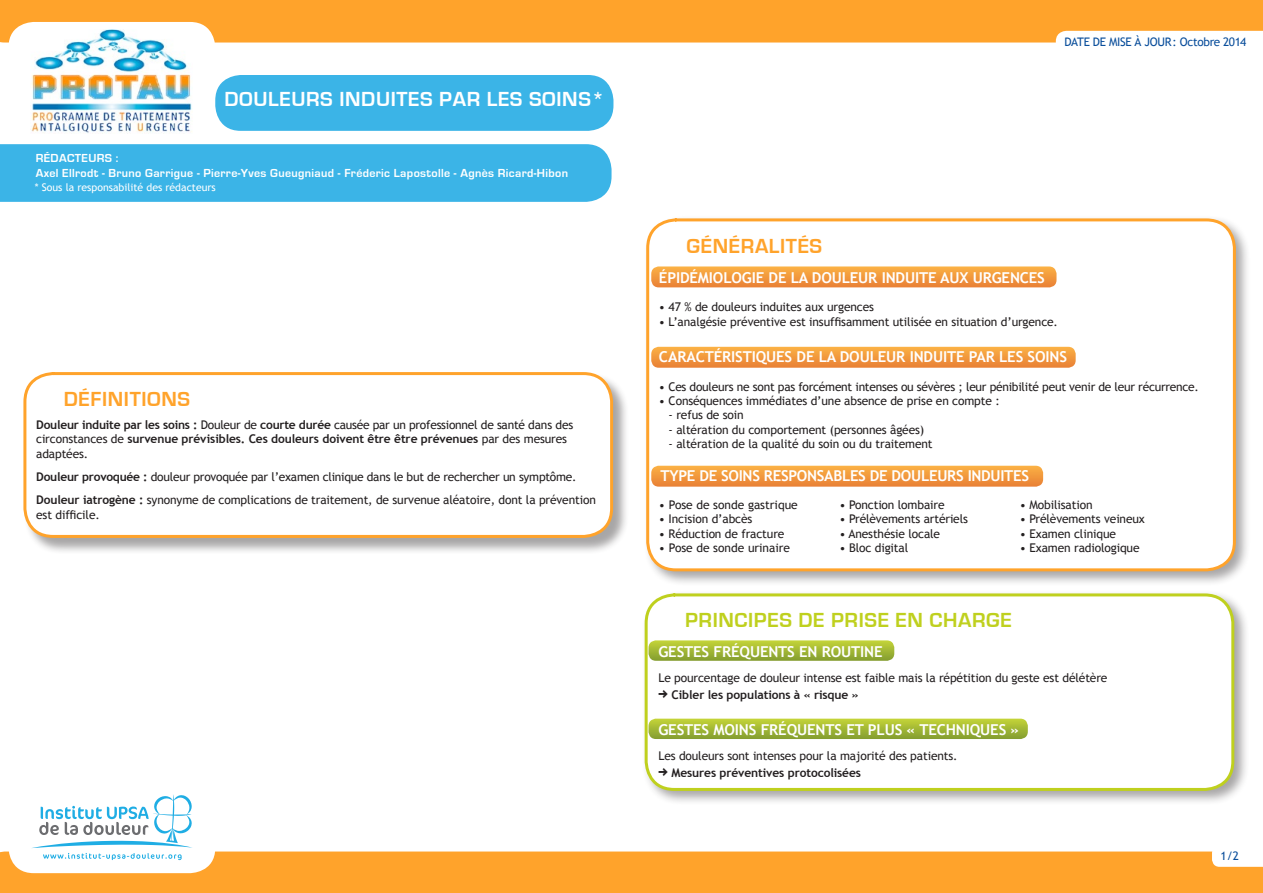
<style>
.page{position:relative;width:1263px;height:893px;background:#fff}
.page>*{position:absolute;margin:0;border:0;box-sizing:border-box;transform-origin:0 0}
.t1{font:700 21px "Eurostile";letter-spacing:.03em;color:#fff}
.t2{font:700 21px "Eurostile";letter-spacing:.03em;color:#bfd01e}
.t3{font:700 21px "Eurostile";letter-spacing:.03em;color:#ffa32b}
.Style_de_paragraphe{font:700 15px "Trebuchet MS";letter-spacing:-.01em;color:#fff}
.Style_de_paragraphe-2{font:12px/16.5px "Trebuchet MS";letter-spacing:-.01em;color:#231f20}
.Style_de_paragraphe-3{font:700 12px/14.4px "Trebuchet MS";letter-spacing:-.01em;color:#231f20}
.t4{font:700 12px "Eurostile";letter-spacing:.03em;color:#fff}
.t5{font:11.7px "Trebuchet MS";letter-spacing:-.025em;color:#0a4e9b}
.t6{font:10.5px "Trebuchet MS";color:#fff}
.s1{font-weight:400}
.s2{font-weight:700}
.s3{font-family:"Fleches Left Right"}
</style>
<div class="page">
<div style="left:24px;top:372px;width:606px;height:182px;background:#231f20;opacity:.4"></div>
<div style="left:25px;top:374px;width:587px;height:162px;background:#fff;border-radius:28px"></div>
<div style="left:23px;top:372px;width:590px;height:166px;border:3px solid #ffa32b;border-radius:28px"></div>
<div style="left:0;top:851px;width:1263px;height:42px;background:#ffa32b"></div>
<div style="left:0;top:0;width:1263px;height:43px;background:#ffa32b"></div>
<div style="left:9px;top:22px;width:206px;height:137px;background:#fff;border-radius:25px"></div>
<div style="left:9px;top:784px;width:206px;height:89px;background:#fff;border-radius:25px"></div>
<svg style="left:32px;top:794px;width:160px;height:66px"></svg>
<img style="left:31px;top:29px;width:161px;height:105px">
<svg style="left:1056px;top:31px;width:207px;height:12px"></svg>
<svg style="left:1212px;top:851px;width:51px;height:16px"></svg>
<div style="left:215px;top:75px;width:398px;height:56px;background:#3bb4e7;border-radius:26px"></div>
<div style="left:642px;top:591px;width:607px;height:215px;background:#231f20;opacity:.4"></div>
<div style="left:646px;top:595px;width:587px;height:194px;background:#fff;border-radius:28px"></div>
<div style="left:645px;top:593px;width:589px;height:198px;border:3px solid #bfd01e;border-radius:28px"></div>
<div style="left:0;top:144px;width:611px;height:58px;background:#3bb4e7"></div>
<div style="left:643px;top:216px;width:608px;height:371px;background:#231f20;opacity:.4"></div>
<div style="left:648px;top:220px;width:586px;height:350px;background:#fff;border-radius:28px"></div>
<div style="left:646px;top:218px;width:590px;height:353px;border:3px solid #ffa32b;border-radius:28px"></div>
<svg style="left:651px;top:266px;width:405px;height:21px;background:#f29b42"></svg>
<svg style="left:651px;top:347px;width:425px;height:21px;background:#f19a40"></svg>
<svg style="left:651px;top:466px;width:392px;height:21px;background:#f19a41"></svg>
<svg style="left:648px;top:640px;width:246px;height:21px;background:#a6bb3c"></svg>
<svg style="left:648px;top:719px;width:380px;height:20px;background:#a3b835"></svg>
<p class="t1" style="left:225px;top:88px;width:382px">DOULEURS INDUITES PAR LES SOINS*</p>
<p class="t4" style="left:36px;top:152px;width:84px">RÉDACTEURS :</p>
<p class="t4" style="left:36px;top:166px;width:534px">Axel Ellrodt - Bruno Garrigue - Pierre-Yves Gueugniaud - Fréderic Lapostolle - Agnès Ricard-Hibon</p>
<p class="t6" style="left:35px;top:181px;width:182px">* Sous la responsabilité des rédacteurs</p>
<p class="t3" style="left:64px;top:388px;width:128px">DÉFINITIONS</p>
<p class="Style_de_paragraphe-3" style="left:36px;top:417px;width:539px">Douleur induite par les soins : <span class="s1">Douleur de</span> courte durée <span class="s1">causée par un professionnel de santé dans des circonstances de</span> survenue prévisibles. Ces douleurs doivent être être prévenues <span class="s1">par des mesures adaptées.</span></p>
<p class="Style_de_paragraphe-2" style="left:36px;top:469px;width:542px"><span class="s2">Douleur provoquée :</span> douleur provoquée par l’examen clinique dans le but de rechercher un symptôme.</p>
<p class="Style_de_paragraphe-2" style="left:36px;top:493px;width:561px;line-height:14.4px"><span class="s2">Douleur iatrogène :</span> synonyme de complications de traitement, de survenue aléatoire, dont la prévention est difficile.</p>
<p class="t3" style="left:687px;top:234px;width:137px">GÉNÉRALITÉS</p>
<p class="t5" style="left:1064px;top:35px;width:183px">DATE DE MISE À JOUR: Octobre 2014</p>
<p class="Style_de_paragraphe" style="left:659px;top:268px;width:387px">ÉPIDÉMIOLOGIE DE LA DOULEUR INDUITE AUX URGENCES</p>
<p class="Style_de_paragraphe-2" style="left:659px;top:299px;width:217px">• 47 % de douleurs induites aux urgences</p>
<p class="Style_de_paragraphe-2" style="left:659px;top:313px;width:401px">• L’analgésie préventive est insuffisamment utilisée en situation d’urgence.</p>
<p class="Style_de_paragraphe" style="left:659px;top:347px;width:409px">CARACTÉRISTIQUES DE LA DOULEUR INDUITE PAR LES SOINS</p>
<p class="Style_de_paragraphe-2" style="left:659px;top:378px;width:541px">• Ces douleurs ne sont pas forcément intenses ou sévères ; leur pénibilité peut venir de leur récurrence.</p>
<p class="Style_de_paragraphe-2" style="left:659px;top:393px;width:342px">• Conséquences immédiates d’une absence de prise en compte :</p>
<p class="Style_de_paragraphe-2" style="left:669px;top:407px;width:77px">- refus de soin</p>
<p class="Style_de_paragraphe-2" style="left:669px;top:421px;width:257px">- altération du comportement (personnes âgées)</p>
<p class="Style_de_paragraphe-2" style="left:669px;top:436px;width:266px">- altération de la qualité du soin ou du traitement</p>
<p class="Style_de_paragraphe" style="left:661px;top:467px;width:370px">TYPE DE SOINS RESPONSABLES DE DOULEURS INDUITES</p>
<p class="Style_de_paragraphe-2" style="left:659px;top:496px;width:140px">• Pose de sonde gastrique</p>
<p class="Style_de_paragraphe-2" style="left:659px;top:511px;width:95px">• Incision d’abcès</p>
<p class="Style_de_paragraphe-2" style="left:659px;top:525px;width:127px">• Réduction de fracture</p>
<p class="Style_de_paragraphe-2" style="left:659px;top:540px;width:133px">• Pose de sonde urinaire</p>
<p class="Style_de_paragraphe-2" style="left:839px;top:496px;width:107px">• Ponction lombaire</p>
<p class="Style_de_paragraphe-2" style="left:839px;top:511px;width:130px">• Prélèvements artériels</p>
<p class="Style_de_paragraphe-2" style="left:839px;top:525px;width:102px">• Anesthésie locale</p>
<p class="Style_de_paragraphe-2" style="left:839px;top:540px;width:70px">• Bloc digital</p>
<p class="Style_de_paragraphe-2" style="left:1020px;top:496px;width:74px">• Mobilisation</p>
<p class="Style_de_paragraphe-2" style="left:1020px;top:511px;width:126px">• Prélèvements veineux</p>
<p class="Style_de_paragraphe-2" style="left:1020px;top:525px;width:98px">• Examen clinique</p>
<p class="Style_de_paragraphe-2" style="left:1020px;top:540px;width:121px">• Examen radiologique</p>
<p class="t2" style="left:685px;top:608px;width:328px">PRINCIPES DE PRISE EN CHARGE</p>
<p class="Style_de_paragraphe" style="left:658px;top:642px;width:226px">GESTES FRÉQUENTS EN ROUTINE</p>
<p class="Style_de_paragraphe-2" style="left:658px;top:670px;width:451px">Le pourcentage de douleur intense est faible mais la répétition du geste est délétère <span class="s3">v</span> <span class="s2">Cibler les populations à « risque »</span></p>
<p class="Style_de_paragraphe" style="left:658px;top:720px;width:362px">GESTES MOINS FRÉQUENTS ET PLUS « TECHNIQUES »</p>
<p class="Style_de_paragraphe-2" style="left:658px;top:748px;width:301px">Les douleurs sont intenses pour la majorité des patients. <span class="s3">v</span> <span class="s2">Mesures préventives protocolisées</span></p>
<p class="t5" style="left:1220px;top:849px;width:20px">1/2</p>
</div>
